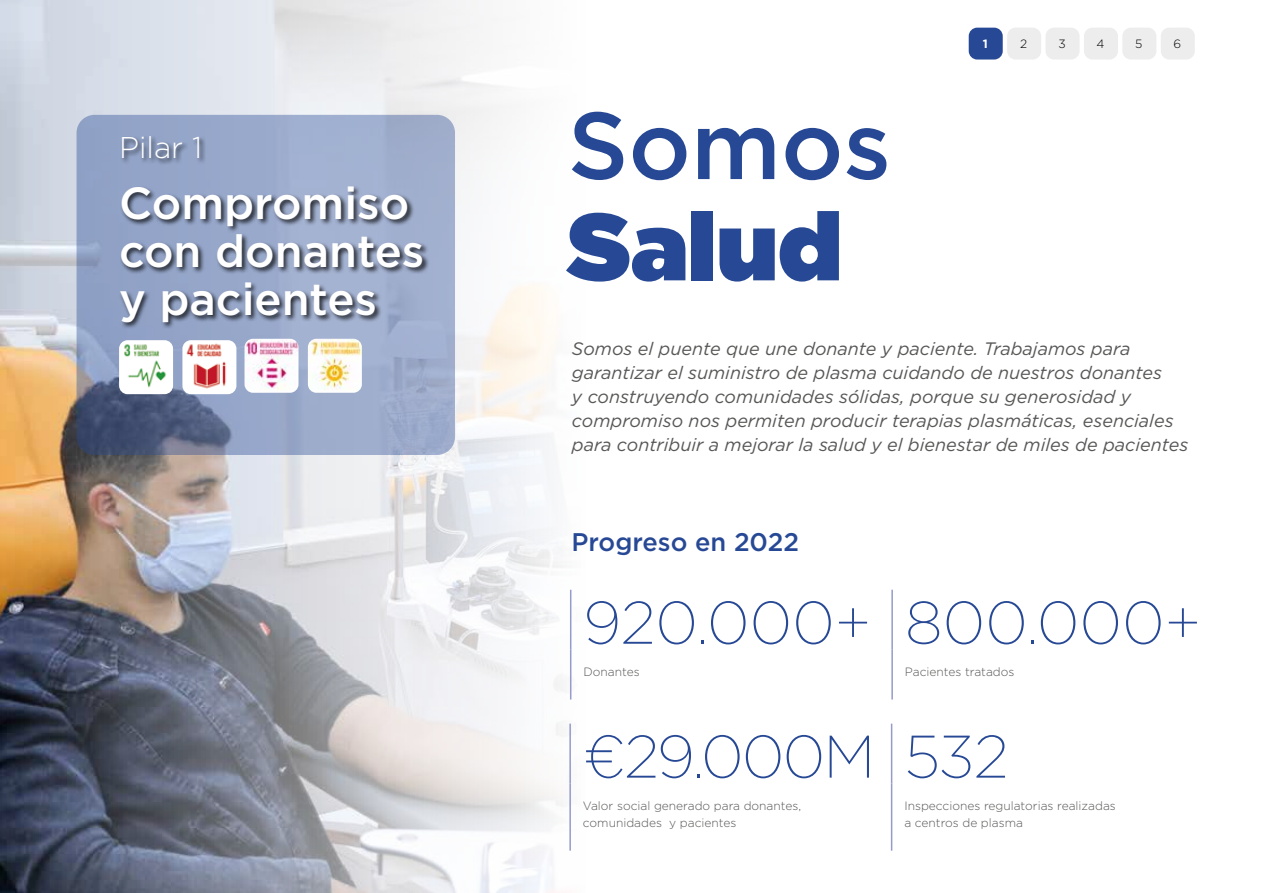
<style>
.page{position:relative;width:1263px;height:893px;background:#fff}
.page>*{position:absolute;margin:0;border:0;box-sizing:border-box;transform-origin:0 0}
.t1{font:500 94.95px "Gotham";color:#274995}
.t2{font:900 94.95px "Gotham";color:#274995}
.t3{font:200 60px "Gotham";color:#274995}
.t4{font:200 60px "Gotham";letter-spacing:-.03em;color:#274995}
.t5{font:500 45px/48px "Gotham";color:#fff}
.t6{font:300 30px "Gotham";color:#fff}
.t7{font:500 25.5px "Gotham";color:#274995}
.t8{font:italic 18px/24px "Gotham";color:#575756}
.t9{font:300 12px/17.2px "Gotham";color:#575756}
.t10{font:300 12px "Gotham";color:#000}
.t11{font:700 12px "Gotham";color:#fff}
</style>
<div class="page">
<div style="left:1161px;top:28px;width:34px;height:32px;background:#ededed;border-radius:9px"></div>
<div style="left:1122px;top:28px;width:34px;height:32px;background:#ededed;border-radius:9px"></div>
<img style="left:0;top:0;width:1129px;height:893px">
<svg style="left:77px;top:115px;width:378px;height:340px;background:#8d9bbc"></svg>
<div style="left:119px;top:134px;width:311px;height:195px;background:#000;opacity:.75"></div>
<hr style="left:891px;top:590px;width:2px;height:60px;background:#959bca">
<hr style="left:891px;top:650px;width:2px;height:49px;background:#959bca">
<hr style="left:570px;top:590px;width:1px;height:60px;background:#959bca">
<hr style="left:570px;top:650px;width:1px;height:49px;background:#959bca">
<hr style="left:569px;top:724px;width:2px;height:60px;background:#959bca">
<hr style="left:891px;top:724px;width:1px;height:60px;background:#959bca">
<hr style="left:569px;top:784px;width:2px;height:67px;background:#959bca">
<hr style="left:891px;top:784px;width:1px;height:67px;background:#959bca">
<img style="left:119px;top:340px;width:54px;height:54px">
<img style="left:244px;top:339px;width:54px;height:54px">
<img style="left:182px;top:340px;width:54px;height:54px">
<img style="left:308px;top:339px;width:54px;height:54px">
<h3 class="t6" style="left:119px;top:128px;width:85px">Pilar 1</h3>
<h3 class="t5" style="left:119px;top:178px;width:307px">Compromiso con donantes y pacientes</h3>
<h1 class="t1" style="left:568px;top:83px;width:325px">Somos</h1>
<h1 class="t2" style="left:568px;top:179px;width:276px">Salud</h1>
<p class="t11" style="left:983px;top:36px;width:7px">1</p>
<p class="t10" style="left:1020px;top:37px;width:9px">2</p>
<p class="t10" style="left:1058px;top:37px;width:9px">3</p>
<p class="t10" style="left:1096px;top:37px;width:9px">4</p>
<p class="t10" style="left:1135px;top:37px;width:9px">5</p>
<p class="t10" style="left:1173px;top:37px;width:9px">6</p>
<p class="t8" style="left:572px;top:336px;width:618px">Somos el puente que une donante y paciente. Trabajamos para garantizar el suministro de plasma cuidando de nuestros donantes<br>y construyendo comunidades sólidas, porque su generosidad y compromiso nos permiten producir terapias plasmáticas, esenciales para contribuir a mejorar la salud y el bienestar de miles de pacientes</p>
<h3 class="t7" style="left:571px;top:525px;width:229px">Progreso en 2022</h3>
<h2 class="t3" style="left:583px;top:585px;width:619px">920.000+ 800.000+</h2>
<p class="t9" style="left:583px;top:663px;width:58px">Donantes</p>
<p class="t9" style="left:905px;top:663px;width:111px">Pacientes tratados</p>
<h2 class="t4" style="left:583px;top:719px;width:427px">€29.000M 532</h2>
<p class="t9" style="left:583px;top:797px;width:220px">Valor social generado para donantes, comunidades y pacientes</p>
<p class="t9" style="left:904px;top:797px;width:213px">Inspecciones regulatorias realizadas a centros de plasma</p>
</div>
